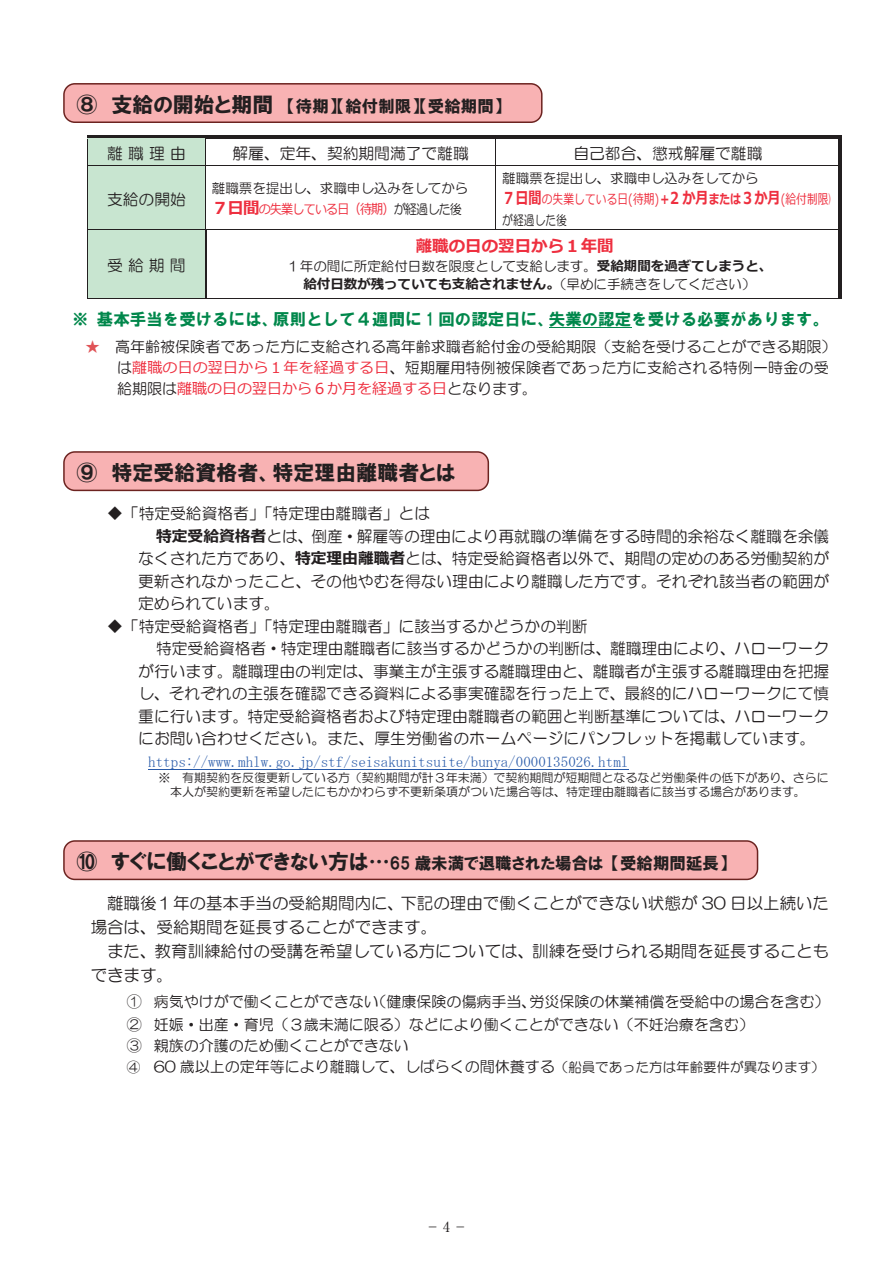
<style>
.page{position:relative;width:893px;height:1263px;background:#fff}
.page>*{position:absolute;margin:0;border:0;box-sizing:border-box;transform-origin:0 0}
.t1{font:21px "HGP Soei Kakugothic UB";color:#231f20}
.t2{font:16.5px "HG Maru Gothic MPRO";color:#231f20}
.t3{font:16.5px "HGP Soei Kakugothic UB";color:#231f20}
.t4{font:16.5px "HG Soei Kakugothic UB";color:#00874b}
.t5{font:700 16.5px "Meiryo";color:#ee2f3f}
.t6{font:15.75px "HG Maru Gothic MPRO";color:#231f20}
.t7{font:15px/21.5px "HG Maru Gothic MPRO";color:#231f20}
.t8{font:15px "MS Mincho";letter-spacing:-.005em;color:#285aa9}
.t9{font:13.8px "Ryumin Pr 6";color:#231f20}
.t10{font:13.5px/21px "HG Maru Gothic MPRO";color:#231f20}
.t11{font:12px/13.5px "HG Maru Gothic MPRO";color:#231f20}
.s1{font-size:21px}
.s2{font-family:"Meiryo";font-weight:700;font-size:16.5px;color:#ee2f3f}
.s3{font-family:"Meiryo";color:#ee2f3f}
.s4{font-family:"Meiryo";font-weight:700;color:#ee2f3f}
.s5{color:#ee2f3f}
.s6{font-family:"Meiryo";font-weight:700}
.s7{color:#e05357}
.s8{font-size:13.5px}
</style>
<div class="page">
<div style="left:88px;top:139px;width:117px;height:26px;background:#c8e5d0"></div>
<hr style="left:88px;top:136px;width:117px;height:3px;background:#231f20">
<hr style="left:205px;top:136px;width:290px;height:3px;background:#231f20">
<hr style="left:499px;top:136px;width:339px;height:3px;background:#231f20">
<svg style="left:838px;top:136px;width:4px;height:3px"></svg>
<svg style="left:87px;top:136px;width:1px;height:29px"></svg>
<svg style="left:205px;top:139px;width:1px;height:26px"></svg>
<svg style="left:495px;top:136px;width:4px;height:29px"></svg>
<hr style="left:838px;top:139px;width:4px;height:26px;background:#231f20">
<div style="left:88px;top:166px;width:117px;height:63px;background:#c8e5d0"></div>
<hr style="left:87px;top:165px;width:755px;height:1px;background:#231f20">
<hr style="left:87px;top:166px;width:1px;height:63px;background:#231f20">
<hr style="left:205px;top:166px;width:1px;height:63px;background:#231f20">
<hr style="left:495px;top:166px;width:1px;height:63px;background:#231f20">
<hr style="left:838px;top:166px;width:4px;height:63px;background:#231f20">
<div style="left:88px;top:230px;width:117px;height:68px;background:#c8e5d0"></div>
<hr style="left:87px;top:229px;width:755px;height:1px;background:#231f20">
<hr style="left:87px;top:230px;width:1px;height:69px;background:#231f20">
<hr style="left:87px;top:298px;width:118px;height:1px;background:#231f20">
<hr style="left:205px;top:230px;width:1px;height:68px;background:#231f20">
<hr style="left:206px;top:298px;width:632px;height:1px;background:#231f20">
<hr style="left:838px;top:230px;width:4px;height:69px;background:#231f20">
<hr style="left:549px;top:327px;width:82px;height:1px;background:#00874b">
<hr style="left:148px;top:769px;width:480px;height:1px;background:#285aa9">
<div style="left:64px;top:84px;width:478px;height:38px;background:#f8b2b3;border-radius:11px"></div>
<div style="left:63px;top:83px;width:480px;height:40px;border:2px solid #6c2320;border-radius:11px"></div>
<div style="left:64px;top:841px;width:693px;height:38px;background:#f8b2b3;border-radius:11px"></div>
<div style="left:63px;top:840px;width:695px;height:40px;border:2px solid #6c2320;border-radius:11px"></div>
<div style="left:64px;top:452px;width:424px;height:38px;background:#f8b2b3;border-radius:11px"></div>
<div style="left:63px;top:451px;width:426px;height:40px;border:2px solid #6c2320;border-radius:11px"></div>
<p class="t3" style="left:77px;top:97px;width:427px"><span class="s1">⑧ 支給の開始と期間</span> 【待期】【給付制限】【受給期間】</p>
<p class="t6" style="left:107px;top:146px;width:80px">離職理由</p>
<p class="t6" style="left:233px;top:146px;width:238px">解雇、定年、契約期間満了で離職</p>
<p class="t6" style="left:573px;top:146px;width:190px">自己都合、懲戒解雇で離職</p>
<p class="t6" style="left:107px;top:191px;width:80px">支給の開始</p>
<p class="t10" style="left:212px;top:178px;width:258px">離職票を提出し、求職申し込みをしてから<br><span class="s2">７日間</span><span class="s3">の失業している日（待期）</span>が経過した後</p>
<p class="t10" style="left:502px;top:167px;width:332px">離職票を提出し、求職申し込みをしてから<br><span class="s2">７日間</span><span class="s3">の失業している日(待期)</span><span class="s4">＋</span><span class="s2">2 か月</span><span class="s4">または</span><span class="s2">３か月</span><span class="s3">(給付制限</span><span class="s5">)</span>が経過した後</p>
<p class="t6" style="left:107px;top:257px;width:80px">受給期間</p>
<p class="t5" style="left:416px;top:235px;width:199px">離職の日の翌日から１年間</p>
<p class="t10" style="left:286px;top:257px;width:487px;line-height:18px;text-align:center">１年の間に所定給付日数を限度として支給します。<span class="s6">受給期間を過ぎてしまうと、給付日数が残っていても支給されません。</span>（早めに手続きをしてください）</p>
<p class="t4" style="left:72px;top:310px;width:758px">※ 基本手当を受けるには、原則として４週間に 1 回の認定日に、失業の認定を受ける必要があります。</p>
<p class="t7" style="left:117px;top:336px;width:721px;line-height:21px;text-indent:-32px"><span class="s7">★</span> 高年齢被保険者であった方に支給される高年齢求職者給付金の受給期限（支給を受けることができる期限）は<span class="s3">離職の日の翌日から１年を経過する日</span>、短期雇用特例被保険者であった方に支給される特例一時金の受給期限は<span class="s3">離職の日の翌日から６か月を経過する日</span>となります。</p>
<p class="t1" style="left:77px;top:462px;width:380px">⑨ 特定受給資格者、特定理由離職者とは</p>
<p class="t6" style="left:107px;top:506px;width:324px">◆「特定受給資格者」「特定理由離職者」とは</p>
<p class="t6" style="left:156px;top:528px;width:675px"><span class="s6">特定受給資格者</span>とは、倒産・解雇等の理由により再就職の準備をする時間的余裕なく離職を余儀</p>
<p class="t6" style="left:138px;top:551px;width:692px">なくされた方であり、<span class="s6">特定理由離職者</span>とは、特定受給資格者以外で、期間の定めのある労働契約が</p>
<p class="t6" style="left:138px;top:573px;width:693px">更新されなかったこと、その他やむを得ない理由により離職した方です。それぞれ該当者の範囲が</p>
<p class="t6" style="left:138px;top:596px;width:143px">定められています。</p>
<p class="t6" style="left:107px;top:618px;width:482px">◆「特定受給資格者」「特定理由離職者」に該当するかどうかの判断</p>
<p class="t6" style="left:156px;top:641px;width:674px">特定受給資格者・特定理由離職者に該当するかどうかの判断は、離職理由により、ハローワーク</p>
<p class="t6" style="left:138px;top:663px;width:692px">が行います。離職理由の判定は、事業主が主張する離職理由と、離職者が主張する離職理由を把握</p>
<p class="t6" style="left:138px;top:686px;width:692px">し、それぞれの主張を確認できる資料による事実確認を行った上で、最終的にハローワークにて慎</p>
<p class="t6" style="left:138px;top:708px;width:692px">重に行います。特定受給資格者および特定理由離職者の範囲と判断基準については、ハローワーク</p>
<p class="t6" style="left:138px;top:731px;width:679px">にお問い合わせください。また、厚生労働省のホームページにパンフレットを掲載しています。</p>
<p class="t8" style="left:148px;top:754px;width:482px">https://www.mhlw.go.jp/stf/seisakunitsuite/bunya/0000135026.html</p>
<p class="t11" style="left:170px;top:771px;width:660px;text-indent:-12px">※ 有期契約を反復更新している方（契約期間が計３年未満）で契約期間が短期間となるなど労働条件の低下があり、さらに本人が契約更新を希望したにもかかわらず不更新条項がついた場合等は、特定理由離職者に該当する場合があります。</p>
<p class="t3" style="left:77px;top:854px;width:652px"><span class="s1">⑩ すぐに働くことができない方は…</span>65 歳未満で退職された場合は【受給期間延長】</p>
<p class="t2" style="left:107px;top:895px;width:723px">離職後１年の基本手当の受給期間内に、下記の理由で働くことができない状態が 30 日以上続いた</p>
<p class="t2" style="left:91px;top:919px;width:348px">場合は、受給期間を延長することができます。</p>
<p class="t2" style="left:107px;top:943px;width:723px">また、教育訓練給付の受講を希望している方については、訓練を受けられる期間を延長することも</p>
<p class="t2" style="left:91px;top:967px;width:84px">できます。</p>
<p class="t7" style="left:127px;top:991px;width:704px">① 病気やけがで働くことができない（健康保険の傷病手当、労災保険の休業補償を受給中の場合を含む）② 妊娠・出産・育児（３歳未満に限る）などにより働くことができない（不妊治療を含む）<br>③ 親族の介護のため働くことができない<br><span class="s8">④</span> 60 歳以上の定年等により離職して、しばらくの間休養する<span class="s8">（船員であった方は年齢要件が異なります）</span></p>
<p class="t9" style="left:426px;top:1215px;width:43px">－4－</p>
</div>
